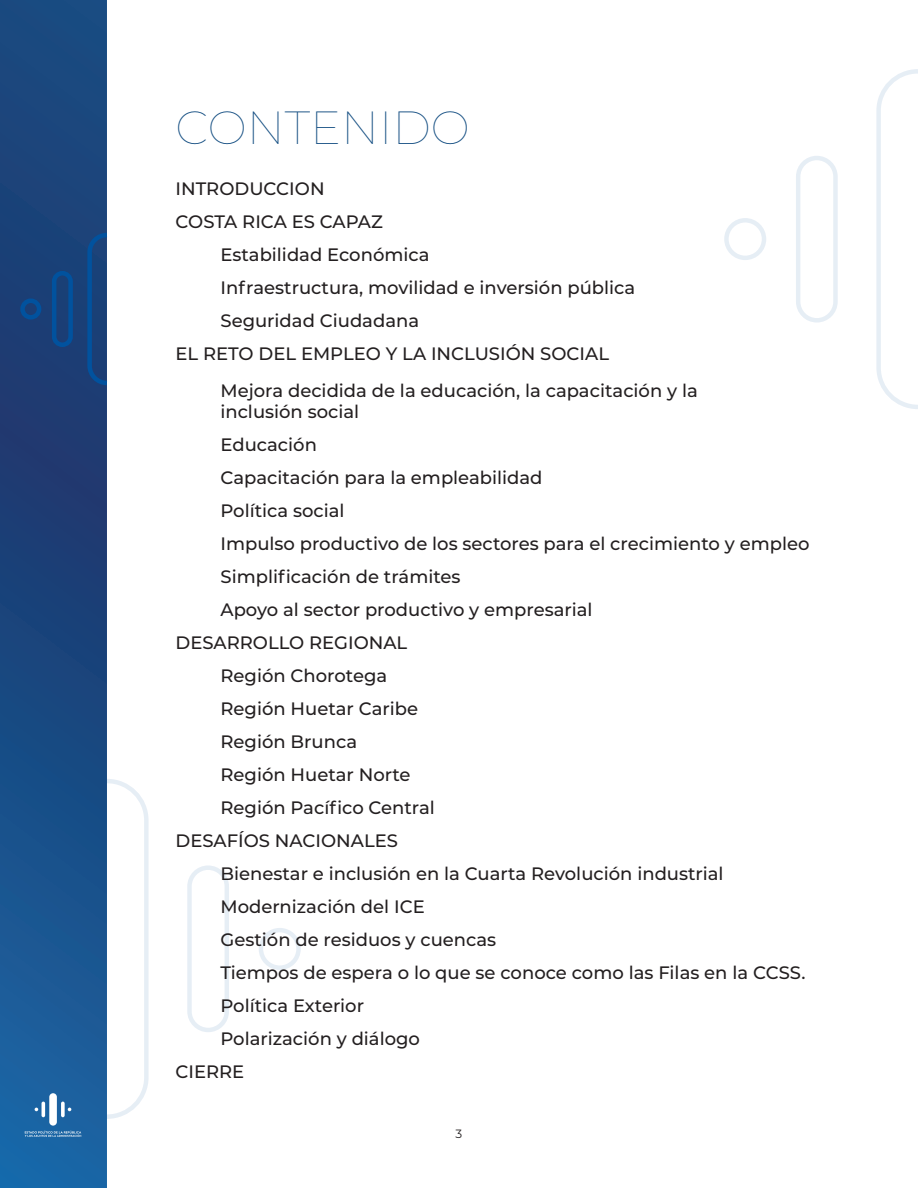
<style>
.page{position:relative;width:918px;height:1188px;background:#fff}
.page>*{position:absolute;margin:0;border:0;box-sizing:border-box;transform-origin:0 0}
.t1{font:100 46.5px "Montserrat";color:#144e82}
.t2{font:500 18px/21px "Montserrat";color:#231f20}
.t3{font:12px "Montserrat";color:#231f20}
</style>
<div class="page">
<svg style="left:0;top:0;width:107px;height:1188px;background:#1b4a83"></svg>
<div style="left:52px;top:271px;width:21px;height:76px;border:4px solid #01529e;border-radius:8px"></div>
<div style="left:20px;top:298px;width:21px;height:22px;border:4px solid #01529e;border-radius:50%"></div>
<svg style="left:85px;top:231px;width:22px;height:156px;background:#14447f"></svg>
<svg style="left:61px;top:1102px;width:4px;height:15px"></svg>
<hr style="left:42px;top:1102px;width:3px;height:15px;background:#fff;border-radius:2px">
<div style="left:49px;top:1093px;width:8px;height:33px;background:#fff;border-radius:4px"></div>
<svg style="left:25px;top:1131px;width:56px;height:6px"></svg>
<div style="left:187px;top:865px;width:42px;height:167px;border:4px solid #01529e;border-radius:19px"></div>
<div style="left:259px;top:928px;width:42px;height:42px;border:4px solid #01529e;border-radius:50%"></div>
<svg style="left:107px;top:779px;width:42px;height:340px"></svg>
<div style="left:796px;top:156px;width:42px;height:167px;border:4px solid #01529e;border-radius:19px"></div>
<div style="left:724px;top:218px;width:42px;height:42px;border:4px solid #01529e;border-radius:50%"></div>
<svg style="left:876px;top:69px;width:42px;height:340px"></svg>
<h1 class="t1" style="left:176px;top:97px;width:296px">CONTENIDO</h1>
<p class="t2" style="left:176px;top:177px;width:151px">INTRODUCCION</p>
<p class="t2" style="left:176px;top:210px;width:209px">COSTA RICA ES CAPAZ</p>
<p class="t2" style="left:220px;top:243px;width:211px">Estabilidad Económica</p>
<p class="t2" style="left:220px;top:276px;width:416px">Infraestructura, movilidad e inversión pública</p>
<p class="t2" style="left:220px;top:309px;width:200px">Seguridad Ciudadana</p>
<p class="t2" style="left:176px;top:342px;width:435px">EL RETO DEL EMPLEO Y LA INCLUSIÓN SOCIAL</p>
<p class="t2" style="left:220px;top:379px;width:479px">Mejora decidida de la educación, la capacitación y la inclusión social</p>
<p class="t2" style="left:220px;top:433px;width:98px">Educación</p>
<p class="t2" style="left:220px;top:466px;width:324px">Capacitación para la empleabilidad</p>
<p class="t2" style="left:220px;top:499px;width:126px">Política social</p>
<p class="t2" style="left:220px;top:532px;width:590px">Impulso productivo de los sectores para el crecimiento y empleo</p>
<p class="t2" style="left:220px;top:565px;width:242px">Simplificación de trámites</p>
<p class="t2" style="left:220px;top:598px;width:374px">Apoyo al sector productivo y empresarial</p>
<p class="t2" style="left:176px;top:631px;width:233px">DESARROLLO REGIONAL</p>
<p class="t2" style="left:220px;top:664px;width:168px">Región Chorotega</p>
<p class="t2" style="left:220px;top:697px;width:199px">Región Huetar Caribe</p>
<p class="t2" style="left:220px;top:730px;width:138px">Región Brunca</p>
<p class="t2" style="left:220px;top:763px;width:192px">Región Huetar Norte</p>
<p class="t2" style="left:220px;top:796px;width:216px">Región Pacífico Central</p>
<p class="t2" style="left:176px;top:829px;width:224px">DESAFÍOS NACIONALES</p>
<p class="t2" style="left:220px;top:862px;width:505px">Bienestar e inclusión en la Cuarta Revolución industrial</p>
<p class="t2" style="left:220px;top:895px;width:206px">Modernización del ICE</p>
<p class="t2" style="left:220px;top:928px;width:277px">Gestión de residuos y cuencas</p>
<p class="t2" style="left:220px;top:961px;width:587px">Tiempos de espera o lo que se conoce como las Filas en la CCSS.</p>
<p class="t2" style="left:220px;top:994px;width:145px">Política Exterior</p>
<p class="t2" style="left:220px;top:1027px;width:201px">Polarización y diálogo</p>
<p class="t2" style="left:176px;top:1060px;width:70px">CIERRE</p>
<p class="t3" style="left:456px;top:1125px;width:8px">3</p>
</div>
